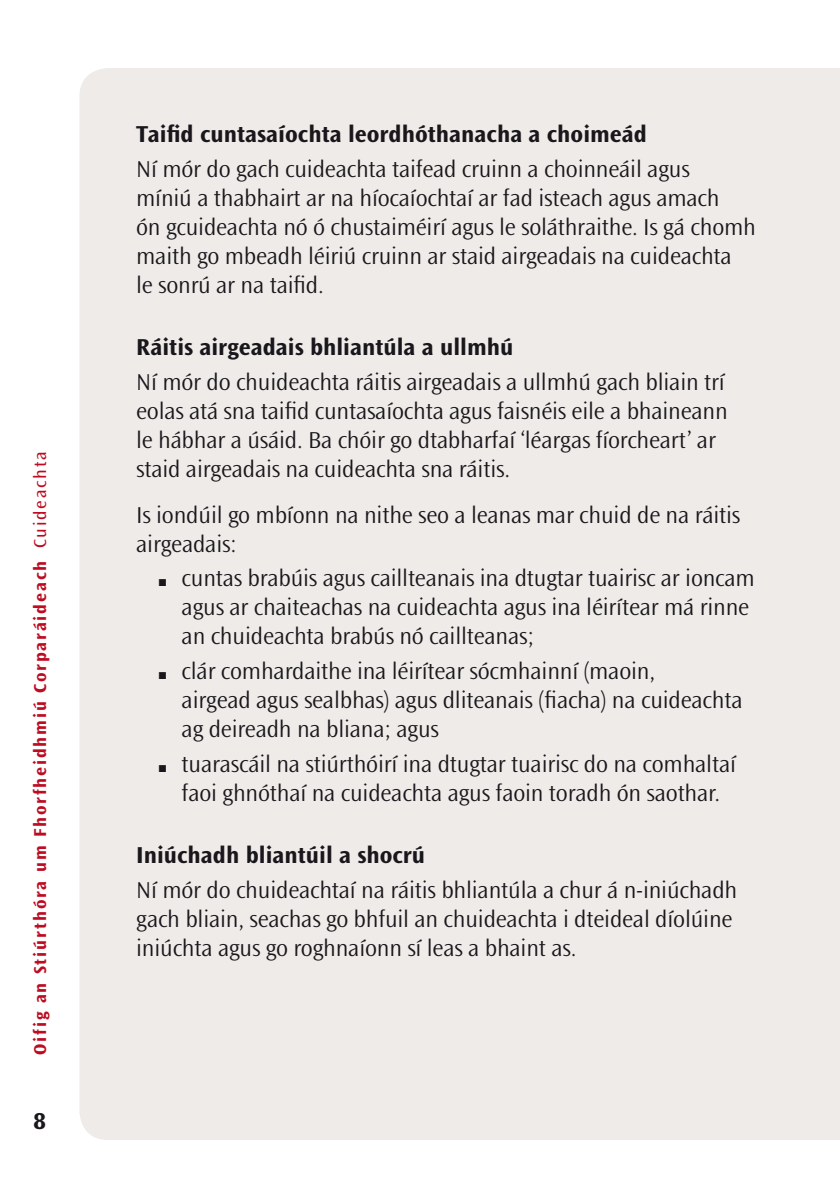
<style>
.page{position:relative;width:840px;height:1191px;background:#fff}
.page>*{position:absolute;margin:0;border:0;box-sizing:border-box;transform-origin:0 0}
.Bodytext__3{font:300 24px/29px "Ocean Sans Std";letter-spacing:-.01em;color:#1a171c}
.Head_00{font:700 24px "Ocean Sans Std";color:#1a171c}
.Bodytext__1{font:300 24px/29px "Ocean Sans Std";letter-spacing:-.01em;color:#1a171c}
.t1{font:700 18px "Ocean Sans Std";letter-spacing:.1em;color:#bd0c21}
.s1{font-weight:400}
</style>
<div class="page">
<svg style="left:839px;top:68px;width:1px;height:1072px"></svg>
<div style="left:79px;top:68px;width:760px;height:1072px;background:#eeebe9"></div>
<p class="t1" style="left:30px;top:1054px;width:605px;rotate:-90deg">Oifig an Stiúrthóra um Fhorfheidhmiú Corparáideach <span class="s1">Cuideachta</span></p>
<p class="Head_00" style="left:33px;top:1107px;width:14px">8</p>
<p class="Head_00" style="left:136px;top:121px;width:512px">Taifid cuntasaíochta leordhóthanacha a choimeád</p>
<p class="Bodytext__3" style="left:136px;top:155px;width:621px">Ní mór do gach cuideachta taifead cruinn a choinneáil agus<br>míniú a thabhairt ar na híocaíochtaí ar fad isteach agus amach<br>ón gcuideachta nó ó chustaiméirí agus le soláthraithe. Is gá chomh maith go mbeadh léiriú cruinn ar staid airgeadais na cuideachta<br>le sonrú ar na taifid.</p>
<p class="Head_00" style="left:136px;top:333px;width:378px">Ráitis airgeadais bhliantúla a ullmhú</p>
<p class="Bodytext__3" style="left:136px;top:367px;width:593px">Ní mór do chuideachta ráitis airgeadais a ullmhú gach bliain trí eolas atá sna taifid cuntasaíochta agus faisnéis eile a bhaineann le hábhar a úsáid. Ba chóir go dtabharfaí ‘léargas fíorcheart’ ar staid airgeadais na cuideachta sna ráitis.</p>
<p class="Bodytext__1" style="left:136px;top:500px;width:605px">Is iondúil go mbíonn na nithe seo a leanas mar chuid de na ráitis airgeadais:</p>
<p class="Bodytext__3" style="left:181px;top:564px;width:574px;text-indent:-23px">■ cuntas brabúis agus caillteanais ina dtugtar tuairisc ar ioncam agus ar chaiteachas na cuideachta agus ina léirítear má rinne an chuideachta brabús nó caillteanas;</p>
<p class="Bodytext__3" style="left:181px;top:657px;width:562px;text-indent:-23px">■ clár comhardaithe ina léirítear sócmhainní (maoin,<br>airgead agus sealbhas) agus dliteanais (fiacha) na cuideachta ag deireadh na bliana; agus</p>
<p class="Bodytext__3" style="left:159px;top:749px;width:578px;text-align:center">■ tuarascáil na stiúrthóirí ina dtugtar tuairisc do na comhaltaí faoi ghnóthaí na cuideachta agus faoin toradh ón saothar.</p>
<p class="Head_00" style="left:136px;top:841px;width:290px">Iniúchadh bliantúil a shocrú</p>
<p class="Bodytext__3" style="left:136px;top:875px;width:602px">Ní mór do chuideachtaí na ráitis bhliantúla a chur á n-iniúchadh gach bliain, seachas go bhfuil an chuideachta i dteideal díolúine iniúchta agus go roghnaíonn sí leas a bhaint as.</p>
</div>
